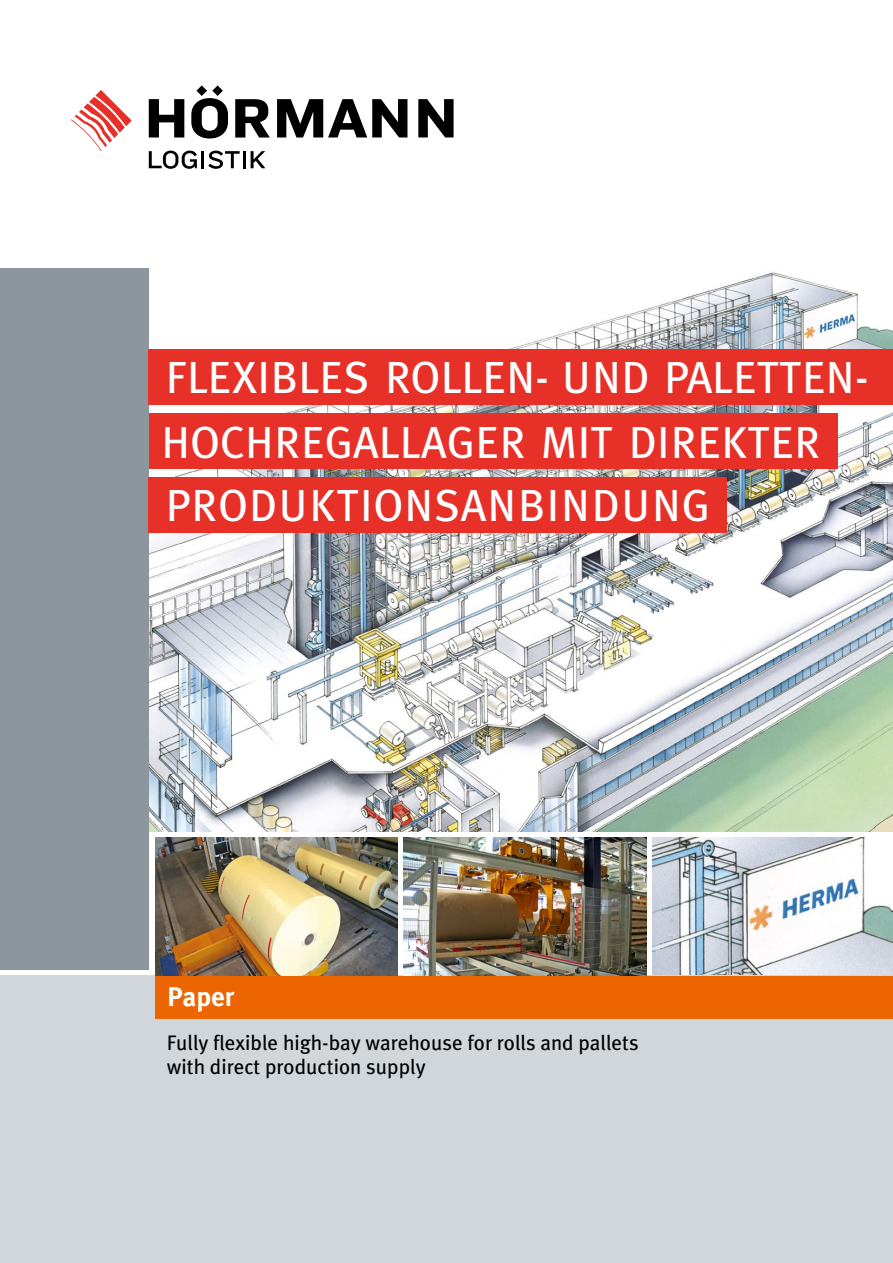
<style>
.page{position:relative;width:893px;height:1263px;background:#fff}
.page>*{position:absolute;margin:0;border:0;box-sizing:border-box;transform-origin:0 0}
.t1{font:45px/63.8px "Meta Plus Book Caps";letter-spacing:.015em;color:#fff}
.t2{font:700 27px "Meta Plus";color:#fff}
.t3{font:21px/24px "Meta Plus";color:#000}
</style>
<div class="page">
<img style="left:149px;top:272px;width:744px;height:560px">
<img style="left:653px;top:838px;width:240px;height:138px">
<svg style="left:149px;top:151px;width:48px;height:18px"></svg>
<hr style="left:201px;top:151px;width:3px;height:17px;background:#000">
<svg style="left:208px;top:151px;width:37px;height:18px"></svg>
<svg style="left:251px;top:151px;width:14px;height:17px"></svg>
<svg style="left:71px;top:90px;width:61px;height:61px"></svg>
<svg style="left:149px;top:99px;width:35px;height:38px"></svg>
<svg style="left:277px;top:99px;width:130px;height:38px"></svg>
<svg style="left:418px;top:99px;width:36px;height:38px"></svg>
<svg style="left:191px;top:85px;width:37px;height:54px"></svg>
<svg style="left:235px;top:99px;width:35px;height:39px"></svg>
<div style="left:0;top:268px;width:149px;height:701px;background:#8d969c"></div>
<div style="left:0;top:976px;width:893px;height:287px;background:#d1d6da"></div>
<div style="left:155px;top:976px;width:738px;height:42px;background:#ec6500"></div>
<img style="left:404px;top:838px;width:242px;height:138px">
<img style="left:155px;top:838px;width:243px;height:138px">
<div style="left:149px;top:350px;width:744px;height:55px;background:#e73027"></div>
<div style="left:149px;top:414px;width:689px;height:55px;background:#e73027"></div>
<div style="left:149px;top:477px;width:578px;height:56px;background:#e73027"></div>
<h1 class="t1" style="left:162px;top:345px;width:709px">FLEXIBLES ROLLEN- UND PALETTEN-<br>HOCHREGALLAGER MIT DIREKTER<br>PRODUKTIONSANBINDUNG</h1>
<p class="t2" style="left:167px;top:981px;width:69px">Paper</p>
<p class="t3" style="left:167px;top:1030px;width:473px">Fully flexible high-bay warehouse for rolls and pallets with direct production supply</p>
</div>
